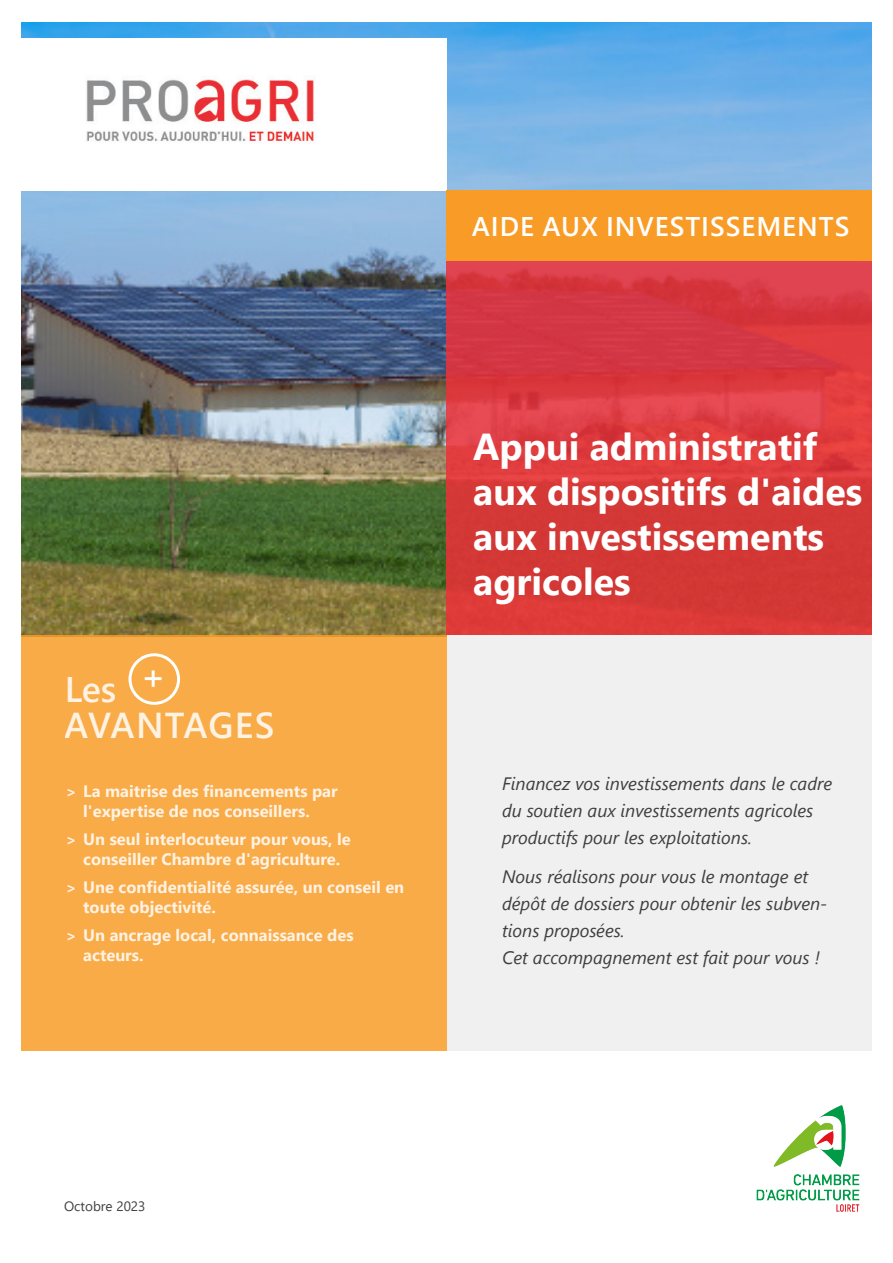
<style>
.page{position:relative;width:893px;height:1263px;background:#fff}
.page>*{position:absolute;margin:0;border:0;box-sizing:border-box;transform-origin:0 0}
.t1{font:700 37.5px/45px "Segoe UI";color:#fff}
.t2{font:600 36px/36px "Segoe UI";letter-spacing:.01em;color:#fff}
.t3{font:600 27px "Segoe UI";letter-spacing:.035em;color:#fff}
.t4{font:italic 18px/27px "Segoe UI";color:#3e3e3f}
.t5{font:700 16.5px/19.8px "Segoe UI";color:#fff}
.t6{font:13.5px "Segoe UI";color:#3e3e3f}
.s1{font-family:"Corbel"}
</style>
<div class="page">
<img style="left:22px;top:22px;width:850px;height:614px">
<svg style="left:446px;top:261px;width:426px;height:375px;background:#d93a3e"></svg>
<div style="left:9px;top:38px;width:438px;height:153px;background:#fff"></div>
<div style="left:22px;top:636px;width:428px;height:415px;background:#f9ab48"></div>
<div style="left:447px;top:636px;width:425px;height:415px;background:#f0f0f0"></div>
<div style="left:446px;top:191px;width:426px;height:70px;background:#f89c27"></div>
<img style="left:86px;top:78px;width:229px;height:64px">
<div style="left:128px;top:653px;width:52px;height:52px;border:3px solid #fff;border-radius:50%"></div>
<img style="left:756px;top:1105px;width:104px;height:107px">
<p class="t3" style="left:472px;top:201px;width:379px">AIDE AUX INVESTISSEMENTS</p>
<p class="t2" style="left:141px;top:656px;width:26px">+</p>
<h2 class="t2" style="left:64px;top:669px;width:212px">Les<br>AVANTAGES</h2>
<p class="t5" style="left:83px;top:780px;width:256px;text-indent:-17px"><span class="s1">&gt;</span> La maitrise des financements par l'expertise de nos conseillers.</p>
<p class="t5" style="left:66px;top:828px;width:286px;text-align:center"><span class="s1">&gt;</span> Un seul interlocuteur pour vous, le conseiller Chambre d'agriculture.</p>
<p class="t5" style="left:83px;top:876px;width:322px;text-indent:-17px"><span class="s1">&gt;</span> Une confidentialité assurée, un conseil en toute objectivité.</p>
<p class="t5" style="left:83px;top:924px;width:272px;text-indent:-17px"><span class="s1">&gt;</span> Un ancrage local, connaissance des acteurs.</p>
<p class="t1" style="left:473px;top:422px;width:391px">Appui administratif aux dispositifs d'aides aux investissements agricoles</p>
<p class="t4" style="left:502px;top:767px;width:332px">Financez vos investissements dans le cadre du soutien aux investissements agricoles productifs pour les exploitations.</p>
<p class="t4" style="left:502px;top:860px;width:327px">Nous réalisons pour vous le montage et dépôt de dossiers pour obtenir les subven&shy;tions proposées.</p>
<p class="t4" style="left:502px;top:941px;width:320px">Cet accompagnement est fait pour vous !</p>
<p class="t6" style="left:64px;top:1193px;width:83px">Octobre 2023</p>
</div>
